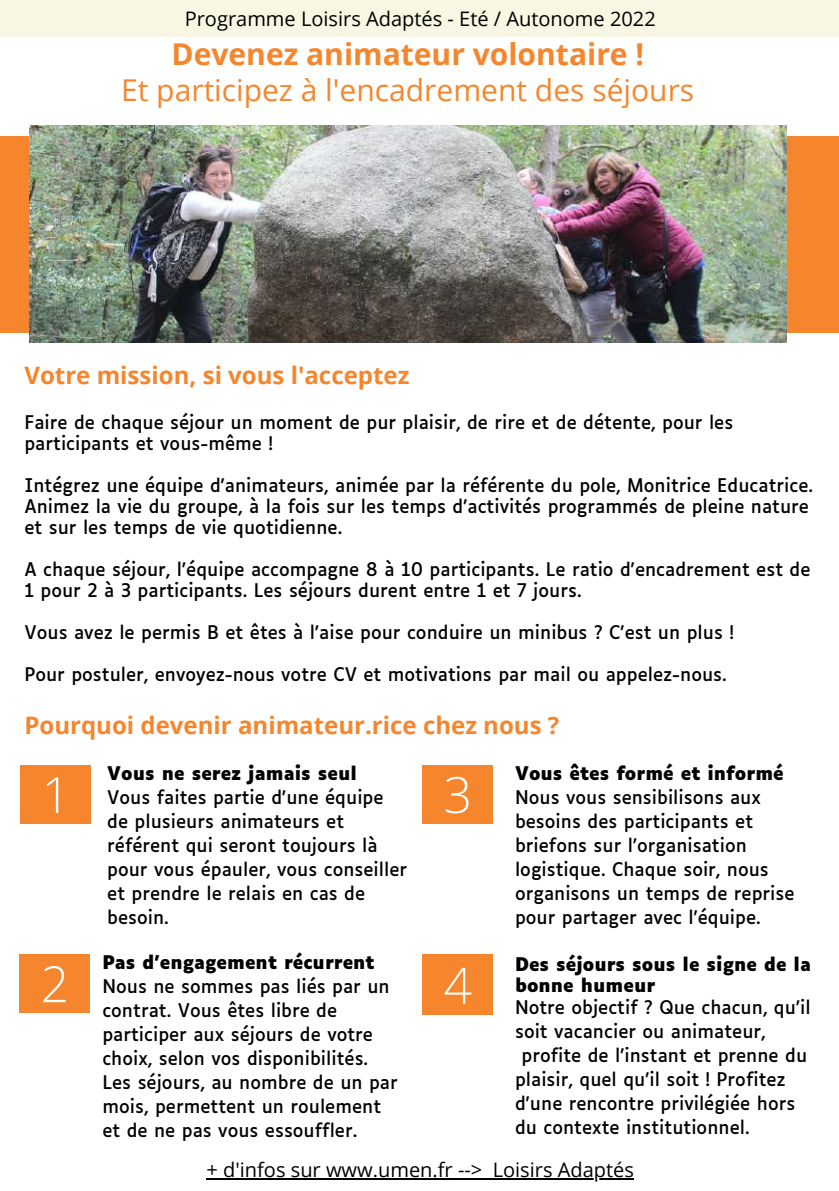
<style>
.page{position:relative;width:839px;height:1191px;background:#fff}
.page>*{position:absolute;margin:0;border:0;box-sizing:border-box;transform-origin:0 0}
.t1{font:300 50px "Open Sans";color:#fff}
.t2{font:30px "Open Sans";color:#f5862d}
.t3{font:700 30px "Open Sans";color:#f5862d}
.t4{font:700 24px "Open Sans";color:#f5862d}
.t5{font:20px "Open Sans";color:#000}
.t6{font:18px/24px "Luciole";color:#000}
.t7{font:700 18px/21px "Luciole";color:#000}
</style>
<div class="page">
<div style="left:0;top:0;width:838px;height:36px;background:#f7f7e4"></div>
<div style="left:0;top:136px;width:838px;height:197px;background:#f5862d"></div>
<img style="left:29px;top:126px;width:757px;height:216px">
<hr style="left:206px;top:1178px;width:276px;height:2px;background:#000">
<svg style="left:482px;top:1178px;width:10px;height:2px"></svg>
<hr style="left:492px;top:1178px;width:142px;height:2px;background:#000">
<div style="left:21px;top:765px;width:70px;height:58px;background:#f5862d"></div>
<div style="left:20px;top:954px;width:70px;height:59px;background:#f5862d"></div>
<div style="left:422px;top:765px;width:71px;height:58px;background:#f5862d"></div>
<div style="left:422px;top:954px;width:71px;height:60px;background:#f5862d"></div>
<p class="t5" style="left:185px;top:5px;width:472px">Programme Loisirs Adaptés - Eté / Autonome 2022</p>
<h2 class="t3" style="left:171px;top:33px;width:474px">Devenez animateur volontaire !</h2>
<h2 class="t2" style="left:121px;top:69px;width:574px">Et participez à l'encadrement des séjours</h2>
<h3 class="t4" style="left:24px;top:359px;width:386px">Votre mission, si vous l'acceptez</h3>
<p class="t6" style="left:24px;top:414px;width:710px;line-height:21px">Faire de chaque séjour un moment de pur plaisir, de rire et de détente, pour les participants et vous-même !</p>
<p class="t6" style="left:24px;top:477px;width:790px;line-height:21px">Intégrez une équipe d'animateurs, animée par la référente du pole, Monitrice Educatrice.<br>Animez la vie du groupe, à la fois sur les temps d'activités programmés de pleine nature et sur les temps de vie quotidienne.</p>
<p class="t6" style="left:24px;top:561px;width:787px;line-height:21px">A chaque séjour, l'équipe accompagne 8 à 10 participants. Le ratio d'encadrement est de<br>1 pour 2 à 3 participants. Les séjours durent entre 1 et 7 jours.</p>
<p class="t6" style="left:24px;top:622px;width:711px">Vous avez le permis B et êtes à l'aise pour conduire un minibus ? C'est un plus !</p>
<p class="t6" style="left:24px;top:664px;width:703px">Pour postuler, envoyez-nous votre CV et motivations par mail ou appelez-nous.</p>
<h3 class="t4" style="left:24px;top:708px;width:536px">Pourquoi devenir animateur.rice chez nous ?</h3>
<h1 class="t1" style="left:42px;top:760px;width:30px">1</h1>
<p class="t7" style="left:515px;top:764px;width:270px">Vous êtes formé et informé</p>
<p class="t6" style="left:515px;top:787px;width:281px">Nous vous sensibilisons aux besoins des participants et briefons sur l'organisation logistique. Chaque soir, nous organisons un temps de reprise pour partager avec l'équipe.</p>
<p class="t7" style="left:515px;top:955px;width:297px">Des séjours sous le signe de la bonne humeur</p>
<p class="t6" style="left:515px;top:997px;width:297px">Notre objectif ? Que chacun, qu'il</p>
<p class="t6" style="left:515px;top:1021px;width:252px">soit vacancier ou animateur,</p>
<p class="t6" style="left:521px;top:1045px;width:287px">profite de l'instant et prenne du</p>
<p class="t6" style="left:515px;top:1069px;width:272px">plaisir, quel qu'il soit ! Profitez</p>
<p class="t6" style="left:515px;top:1093px;width:282px">d'une rencontre privilégiée hors</p>
<p class="t6" style="left:515px;top:1117px;width:236px">du contexte institutionnel.</p>
<p class="t7" style="left:107px;top:764px;width:251px">Vous ne serez jamais seul</p>
<p class="t6" style="left:107px;top:787px;width:301px">Vous faites partie d'une équipe de plusieurs animateurs et référent qui seront toujours là pour vous épauler, vous conseiller et prendre le relais en cas de besoin.</p>
<p class="t7" style="left:102px;top:953px;width:274px">Pas d'engagement récurrent</p>
<p class="t6" style="left:102px;top:976px;width:297px">Nous ne sommes pas liés par un contrat. Vous êtes libre de participer aux séjours de votre choix, selon vos disponibilités.<br>Les séjours, au nombre de un par mois, permettent un roulement et de ne pas vous essouffler.</p>
<h1 class="t1" style="left:443px;top:760px;width:30px">3</h1>
<h1 class="t1" style="left:41px;top:949px;width:30px">2</h1>
<h1 class="t1" style="left:443px;top:950px;width:30px">4</h1>
<p class="t5" style="left:206px;top:1155px;width:429px">+ d'infos sur www.umen.fr --&gt; Loisirs Adaptés</p>
</div>
